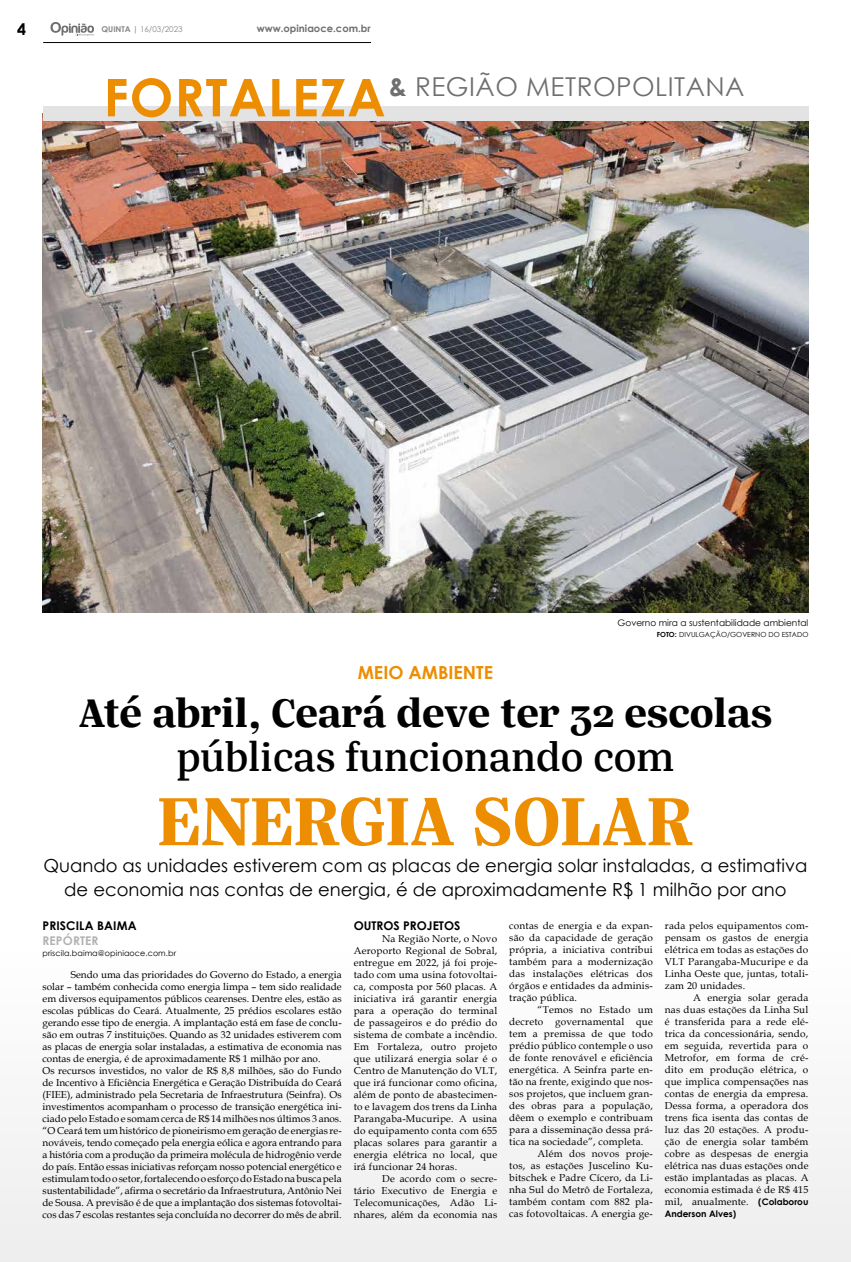
<style>
.page{position:relative;width:851px;height:1262px;background:#fff}
.page>*{position:absolute;margin:0;border:0;box-sizing:border-box;transform-origin:0 0}
.t1{font:700 74px "Silva Text";color:#ec8d02}
.t2{font:700 44px "Silva Text";color:#000}
.t3{font:500 44px "Silva Text";color:#000}
.t4{font:26px "Century Gothic";letter-spacing:.02em;color:#706f6f}
.t5{font:18px/24px "Century Gothic";color:#000;text-align:center}
.t6{font:700 18px "Century Gothic";color:#ec8d02}
.t7{font:700 16px "Century Gothic";color:#000}
.t8{font:700 12px "Century Gothic";color:#000}
.t9{font:700 12px "Century Gothic";letter-spacing:.01em;color:#b3b2b2}
.t10{font:10px/12px "Book Antiqua";color:#000;text-align:justify}
.t11{font:10px "Book Antiqua";letter-spacing:.02em;color:#000}
.t12{font:700 10px "Century Gothic";color:#706f6f}
.t13{font:9px "Century Gothic";color:#000}
.t14{font:700 9px "Century Gothic";color:#000}
.t15{font:8px "Century Gothic";letter-spacing:.01em;color:#000}
.t16{font:8px "Century Gothic";color:#878787}
.t17{font:7px "Century Gothic";color:#000}
.s1{font-weight:700}
.s2{font-weight:700;font-size:52px;color:#ec8d02}
.s3{font-family:"Century Gothic";font-weight:700;font-size:9px}
</style>
<div class="page">
<div style="left:0;top:917px;width:850px;height:344px;background:#f7f7f7"></div>
<svg style="left:50px;top:22px;width:44px;height:14px"></svg>
<hr style="left:43px;top:42px;width:328px;height:1px;background:#000">
<img style="left:43px;top:120px;width:765px;height:492px">
<div style="left:43px;top:106px;width:765px;height:14px;background:#e3e3e3"></div>
<h3 class="t7" style="left:17px;top:17px;width:10px">4</h3>
<p class="t16" style="left:101px;top:24px;width:83px"><span class="s1">QUINTA |</span> 16/03/2023</p>
<p class="t12" style="left:257px;top:20px;width:115px">www.opiniaoce.com.br</p>
<h3 class="t4" style="left:104px;top:69px;width:642px"><span class="s2">FORTALEZA</span><span class="s1">&amp;</span> REGIÃO METROPOLITANA</h3>
<h3 class="t6" style="left:358px;top:659px;width:137px">MEIO AMBIENTE</h3>
<p class="t13" style="left:617px;top:616px;width:192px">Governo mira a sustentabilidade ambiental</p>
<p class="t17" style="left:656px;top:629px;width:153px"><span class="s1">FOTO:</span> DIVULGAÇÃO/GOVERNO DO ESTADO</p>
<h2 class="t2" style="left:79px;top:683px;width:695px">Até abril, Ceará deve ter 32 escolas</h2>
<h2 class="t3" style="left:176px;top:727px;width:499px">públicas funcionando com</h2>
<h1 class="t1" style="left:157px;top:771px;width:537px">ENERGIA SOLAR</h1>
<h3 class="t5" style="left:44px;top:853px;width:765px">Quando as unidades estiverem com as placas de energia solar instaladas, a estimativa de economia nas contas de energia, é de aproximadamente R$ 1 milhão por ano</h3>
<p class="t8" style="left:43px;top:916px;width:95px">PRISCILA BAIMA</p>
<p class="t9" style="left:43px;top:931px;width:58px">REPÓRTER</p>
<p class="t15" style="left:43px;top:947px;width:135px">priscila.baima@opiniaoce.com.br</p>
<p class="t10" style="left:43px;top:968px;width:300px;text-align:left;text-indent:28px">Sendo uma das prioridades do Governo do Estado, a energia solar – também conhecida como energia limpa – tem sido realidade em diversos equipamentos públicos cearenses. Dentre eles, estão as escolas públicas do Ceará. Atualmente, 25 prédios escolares estão gerando esse tipo de energia. A implantação está em fase de conclu&shy;são em outras 7 instituições. Quando as 32 unidades estiverem com as placas de energia solar instaladas, a estimativa de economia nas contas de energia, é de aproximadamente R$ 1 milhão por ano.<br>Os recursos investidos, no valor de R$ 8,8 milhões, são do Fundo de Incentivo à Eficiência Energética e Geração Distribuída do Ceará (FIEE), administrado pela Secretaria de Infraestrutura (Seinfra). Os investimentos acompanham o processo de transição energética ini&shy;ciado pelo Estado e somam cerca de R$ 14 milhões nos últimos 3 anos. “O Ceará tem um histórico de pioneirismo em geração de energias re&shy;nováveis, tendo começado pela energia eólica e agora entrando para a história com a produção da primeira molécula de hidrogênio verde do país. Então essas iniciativas reforçam nosso potencial energético e estimulam todo o setor, fortalecendo o esforço do Estado na busca pela sustentabilidade”, afirma o secretário da Infraestrutura, Antônio Nei de Sousa. A previsão é de que a implantação dos sistemas fotovoltai&shy;cos das 7 escolas restantes seja concluída no decorrer do mês de abril.</p>
<p class="t8" style="left:353px;top:916px;width:108px">OUTROS PROJETOS</p>
<p class="t10" style="left:353px;top:932px;width:145px;text-indent:28px">Na Região Norte, o Novo Aeroporto Regional de Sobral, entregue em 2022, já foi proje&shy;tado com uma usina fotovoltai&shy;ca, composta por 560 placas. A iniciativa irá garantir energia para a operação do terminal de passageiros e do prédio do sistema de combate a incêndio.<br>Em Fortaleza, outro projeto que utilizará energia solar é o Centro de Manutenção do VLT, que irá funcionar como oficina, além de ponto de abastecimen&shy;to e lavagem dos trens da Linha Parangaba-Mucuripe. A usina do equipamento conta com 655 placas solares para garantir a energia elétrica no local, que irá funcionar 24 horas.</p>
<p class="t10" style="left:353px;top:1172px;width:145px;text-indent:28px">De acordo com o secre&shy;tário Executivo de Energia e Telecomunicações, Adão Li&shy;nhares, além da economia nas</p>
<p class="t10" style="left:509px;top:918px;width:145px">contas de energia e da expan&shy;são da capacidade de geração própria, a iniciativa contribui também para a modernização das instalações elétricas dos órgãos e entidades da adminis&shy;tração pública.</p>
<p class="t11" style="left:537px;top:1002px;width:117px">“Temos no Estado um</p>
<p class="t11" style="left:509px;top:1014px;width:145px">decreto governamental que</p>
<p class="t11" style="left:509px;top:1026px;width:145px">tem a premissa de que todo</p>
<p class="t11" style="left:509px;top:1038px;width:145px">prédio público contemple o uso</p>
<p class="t11" style="left:509px;top:1050px;width:145px">de fonte renovável e eficiência</p>
<p class="t11" style="left:509px;top:1062px;width:145px">energética. A Seinfra parte en-</p>
<p class="t11" style="left:509px;top:1074px;width:145px">tão na frente, exigindo que nos-</p>
<p class="t11" style="left:509px;top:1086px;width:145px">sos projetos, que incluem gran-</p>
<p class="t11" style="left:509px;top:1098px;width:145px">des obras para a população,</p>
<p class="t11" style="left:509px;top:1110px;width:145px">dêem o exemplo e contribuam</p>
<p class="t11" style="left:509px;top:1122px;width:145px">para a disseminação dessa prá-</p>
<p class="t11" style="left:509px;top:1134px;width:136px">tica na sociedade”, completa.</p>
<p class="t11" style="left:537px;top:1146px;width:117px">Além dos novos proje-</p>
<p class="t11" style="left:509px;top:1158px;width:145px">tos, as estações Juscelino Ku-</p>
<p class="t11" style="left:509px;top:1170px;width:145px">bitschek e Padre Cícero, da Li-</p>
<p class="t11" style="left:509px;top:1182px;width:145px">nha Sul do Metrô de Fortaleza,</p>
<p class="t11" style="left:509px;top:1194px;width:145px">também contam com 882 pla-</p>
<p class="t11" style="left:509px;top:1206px;width:145px">cas fotovoltaicas. A energia ge-</p>
<p class="t10" style="left:664px;top:918px;width:145px">rada pelos equipamentos com&shy;pensam os gastos de energia elétrica em todas as estações do VLT Parangaba-Mucuripe e da Linha Oeste que, juntas, totali&shy;zam 20 unidades.</p>
<p class="t10" style="left:664px;top:990px;width:145px;text-indent:28px">A energia solar gerada nas duas estações da Linha Sul é transferida para a rede elé&shy;trica da concessionária, sendo, em seguida, revertida para o Metrofor, em forma de cré&shy;dito em produção elétrica, o que implica compensações nas contas de energia da empresa.<br>Dessa forma, a operadora dos trens fica isenta das contas de luz das 20 estações. A produ&shy;ção de energia solar também cobre as despesas de energia elétrica nas duas estações onde estão implantadas as placas. A economia estimada é de R$ 415 mil, anualmente. <span class="s3">(Colaborou</span></p>
<p class="t14" style="left:664px;top:1206px;width:73px">Anderson Alves)</p>
</div>
